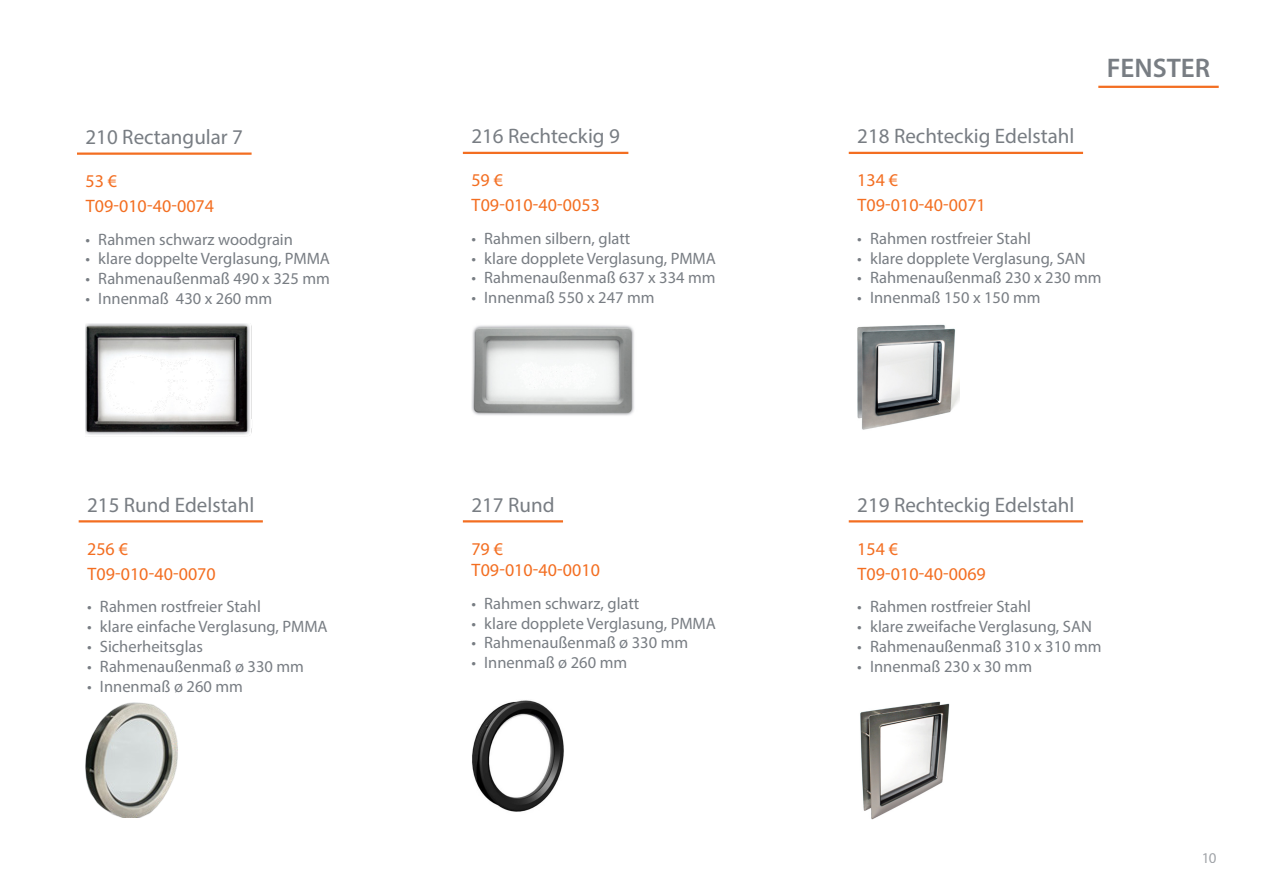
<style>
.page{position:relative;width:1263px;height:893px;background:#fff}
.page>*{position:absolute;margin:0;border:0;box-sizing:border-box;transform-origin:0 0}
.Nadpis_podstranka{font:600 27px "Myriad Pro";color:#787d83}
.Podnadpis_14pt_podtrzene_vlevo{font:21px "Myriad Pro";color:#787d83}
.Podnadpis_text_14bodu{font:18px/25.2px "Myriad Pro";color:#f36e21}
.t1{font:16.5px "Myriad Pro";color:#787d83}
.t2{font:15px "Myriad Pro";color:#787d83}
</style>
<div class="page">
<hr style="left:1098px;top:86px;width:121px;height:2px;background:#f36e21">
<hr style="left:463px;top:152px;width:165px;height:2px;background:#f36e21">
<img style="left:471px;top:325px;width:163px;height:91px">
<hr style="left:77px;top:153px;width:175px;height:2px;background:#f36e21">
<img style="left:86px;top:323px;width:166px;height:112px">
<hr style="left:849px;top:152px;width:234px;height:2px;background:#f36e21">
<img style="left:857px;top:324px;width:102px;height:106px">
<hr style="left:79px;top:520px;width:184px;height:2px;background:#f36e21">
<img style="left:86px;top:703px;width:92px;height:115px">
<hr style="left:463px;top:520px;width:100px;height:2px;background:#f36e21">
<img style="left:472px;top:700px;width:92px;height:112px">
<hr style="left:849px;top:520px;width:234px;height:2px;background:#f36e21">
<img style="left:860px;top:701px;width:90px;height:119px">
<p class="Podnadpis_14pt_podtrzene_vlevo" style="left:86px;top:124px;width:159px">210 Rectangular 7</p>
<p class="Podnadpis_text_14bodu" style="left:86px;top:168px;width:130px">53 €<br>T09-010-40-0074</p>
<p class="t1" style="left:86px;top:229px;width:209px">• Rahmen schwarz woodgrain</p>
<p class="t1" style="left:86px;top:249px;width:246px">• klare doppelte Verglasung, PMMA</p>
<p class="t1" style="left:86px;top:269px;width:246px">• Rahmenaußenmaß 490 x 325 mm</p>
<p class="t1" style="left:86px;top:288px;width:188px">• Innenmaß 430 x 260 mm</p>
<p class="Podnadpis_14pt_podtrzene_vlevo" style="left:87px;top:492px;width:169px">215 Rund Edelstahl</p>
<p class="Podnadpis_text_14bodu" style="left:87px;top:536px;width:130px">256 €<br>T09-010-40-0070</p>
<p class="t1" style="left:87px;top:597px;width:175px">• Rahmen rostfreier Stahl</p>
<p class="t1" style="left:87px;top:616px;width:242px">• klare einfache Verglasung, PMMA</p>
<p class="t1" style="left:87px;top:636px;width:117px">• Sicherheitsglas</p>
<p class="t1" style="left:87px;top:656px;width:218px">• Rahmenaußenmaß ø 330 mm</p>
<p class="t1" style="left:87px;top:676px;width:157px">• Innenmaß ø 260 mm</p>
<p class="Podnadpis_14pt_podtrzene_vlevo" style="left:471px;top:123px;width:150px">216 Rechteckig 9</p>
<p class="Podnadpis_text_14bodu" style="left:471px;top:167px;width:130px">59 €<br>T09-010-40-0053</p>
<p class="t1" style="left:471px;top:228px;width:161px">• Rahmen silbern, glatt</p>
<p class="t1" style="left:471px;top:248px;width:246px">• klare dopplete Verglasung, PMMA</p>
<p class="t1" style="left:471px;top:268px;width:246px">• Rahmenaußenmaß 637 x 334 mm</p>
<p class="t1" style="left:471px;top:288px;width:185px">• Innenmaß 550 x 247 mm</p>
<p class="Podnadpis_14pt_podtrzene_vlevo" style="left:471px;top:492px;width:85px">217 Rund</p>
<p class="Podnadpis_text_14bodu" style="left:471px;top:537px;width:130px;line-height:21.6px">79 €<br>T09-010-40-0010</p>
<p class="t1" style="left:471px;top:593px;width:169px">• Rahmen schwarz, glatt</p>
<p class="t1" style="left:471px;top:613px;width:246px">• klare dopplete Verglasung, PMMA</p>
<p class="t1" style="left:471px;top:633px;width:218px">• Rahmenaußenmaß ø 330 mm</p>
<p class="t1" style="left:471px;top:652px;width:157px">• Innenmaß ø 260 mm</p>
<p class="Nadpis_podstranka" style="left:1107px;top:51px;width:105px">FENSTER</p>
<p class="Podnadpis_14pt_podtrzene_vlevo" style="left:857px;top:123px;width:219px">218 Rechteckig Edelstahl</p>
<p class="Podnadpis_text_14bodu" style="left:857px;top:167px;width:130px">134 €<br>T09-010-40-0071</p>
<p class="t1" style="left:857px;top:228px;width:175px">• Rahmen rostfreier Stahl</p>
<p class="t1" style="left:857px;top:248px;width:230px">• klare dopplete Verglasung, SAN</p>
<p class="t1" style="left:857px;top:268px;width:246px">• Rahmenaußenmaß 230 x 230 mm</p>
<p class="t1" style="left:857px;top:288px;width:185px">• Innenmaß 150 x 150 mm</p>
<p class="Podnadpis_14pt_podtrzene_vlevo" style="left:857px;top:492px;width:219px">219 Rechteckig Edelstahl</p>
<p class="Podnadpis_text_14bodu" style="left:857px;top:536px;width:130px">154 €<br>T09-010-40-0069</p>
<p class="t1" style="left:857px;top:597px;width:175px">• Rahmen rostfreier Stahl</p>
<p class="t1" style="left:857px;top:616px;width:236px">• klare zweifache Verglasung, SAN</p>
<p class="t1" style="left:857px;top:636px;width:246px">• Rahmenaußenmaß 310 x 310 mm</p>
<p class="t1" style="left:857px;top:656px;width:176px">• Innenmaß 230 x 30 mm</p>
<p class="t2" style="left:1201px;top:848px;width:17px">10</p>
</div>
